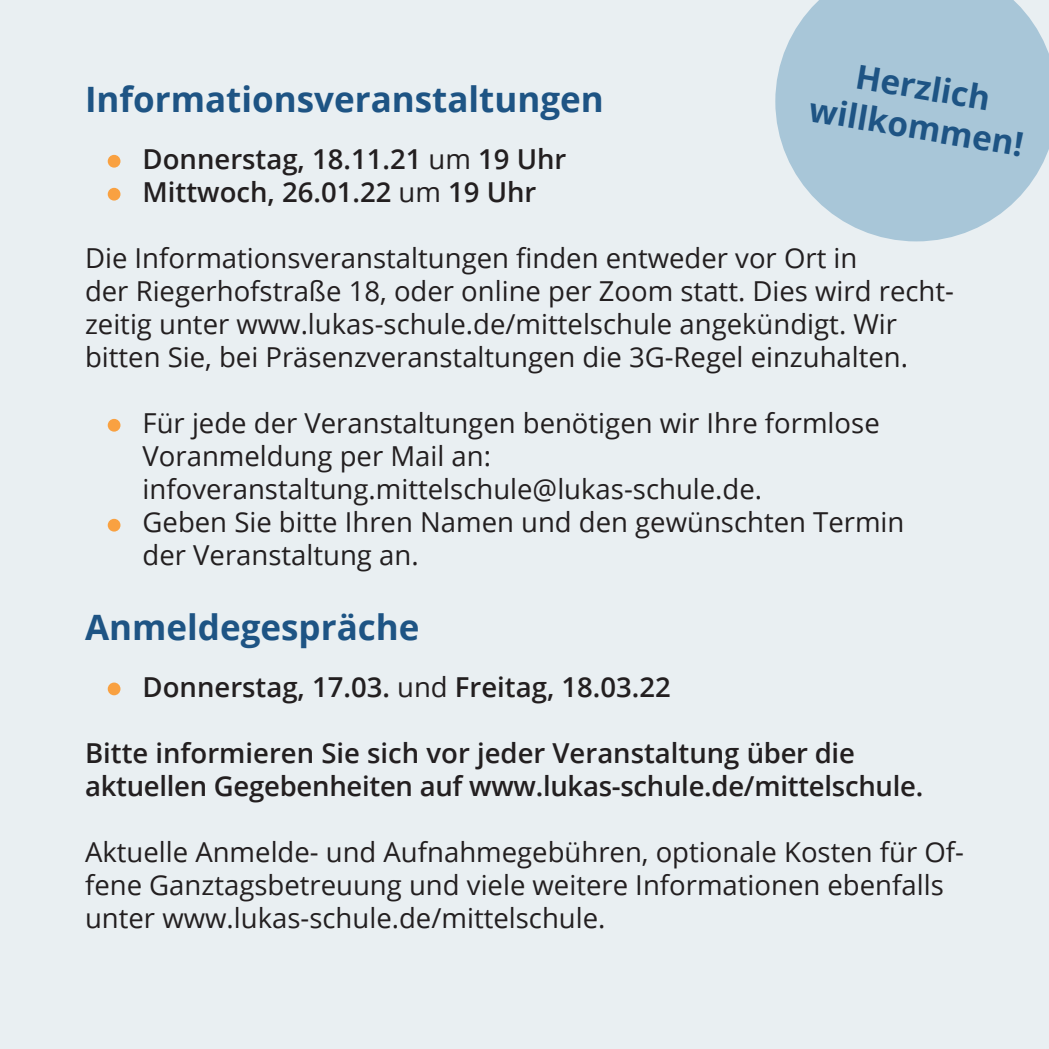
<style>
.page{position:relative;width:1049px;height:1049px;background:#e9eff2}
.page>*{position:absolute;margin:0;border:0;box-sizing:border-box;transform-origin:0 0}
.t1{font:700 35px "Open Sans";color:#1e5484}
.t2{font:700 33.25px "Open Sans";color:#1e5484}
.t3{font:27.5px/33px "Open Sans";color:#231f20}
.t4{font:600 27.5px/33px "Open Sans";color:#231f20}
.s1{font-weight:400}
</style>
<div class="page">
<svg style="left:775px;top:0;width:274px;height:241px;background:#b1ccdb"></svg>
<div style="left:108px;top:155px;width:12px;height:13px;background:#f9a141;border-radius:50%"></div>
<div style="left:108px;top:188px;width:12px;height:13px;background:#f9a141;border-radius:50%"></div>
<div style="left:108px;top:519px;width:12px;height:12px;background:#f9a141;border-radius:50%"></div>
<div style="left:108px;top:419px;width:12px;height:13px;background:#f9a141;border-radius:50%"></div>
<div style="left:108px;top:682px;width:12px;height:13px;background:#f9a141;border-radius:50%"></div>
<p class="t1" style="left:85px;top:74px;width:520px">Informationsveranstaltungen</p>
<p class="t4" style="left:143px;top:142px;width:425px">Donnerstag, 18.11.21 <span class="s1">um</span> 19 Uhr</p>
<p class="t4" style="left:143px;top:175px;width:395px">Mittwoch, 26.01.22 <span class="s1">um</span> 19 Uhr</p>
<p class="t2" style="left:860px;top:52px;width:137px;rotate:10deg">Herzlich</p>
<p class="t2" style="left:814px;top:85px;width:218px;rotate:10deg">willkommen!</p>
<p class="t3" style="left:85px;top:241px;width:774px">Die Informationsveranstaltungen finden entweder vor Ort in</p>
<p class="t3" style="left:85px;top:274px;width:870px">der Riegerhofstraße 18, oder online per Zoom statt. Dies wird recht&shy;zeitig unter www.lukas-schule.de/mittelschule angekündigt. Wir bitten Sie, bei Präsenzveranstaltungen die 3G-Regel einzuhalten.</p>
<p class="t3" style="left:143px;top:406px;width:739px">Für jede der Veranstaltungen benötigen wir Ihre formlose</p>
<p class="t3" style="left:143px;top:439px;width:350px">Voranmeldung per Mail an:</p>
<p class="t3" style="left:143px;top:472px;width:621px">infoveranstaltung.mittelschule@lukas-schule.de.</p>
<p class="t3" style="left:143px;top:505px;width:763px">Geben Sie bitte Ihren Namen und den gewünschten Termin</p>
<p class="t3" style="left:143px;top:538px;width:278px">der Veranstaltung an.</p>
<p class="t1" style="left:85px;top:602px;width:336px">Anmeldegespräche</p>
<p class="t4" style="left:143px;top:670px;width:530px">Donnerstag, 17.03. <span class="s1">und</span> Freitag, 18.03.22</p>
<p class="t4" style="left:85px;top:736px;width:840px">Bitte informieren Sie sich vor jeder Veranstaltung über die aktuellen Gegebenheiten auf www.lukas-schule.de/mittelschule.</p>
<p class="t3" style="left:85px;top:835px;width:880px">Aktuelle Anmelde- und Aufnahmegebühren, optionale Kosten für Of&shy;fene Ganztagsbetreuung und viele weitere Informationen ebenfalls unter www.lukas-schule.de/mittelschule.</p>
</div>
